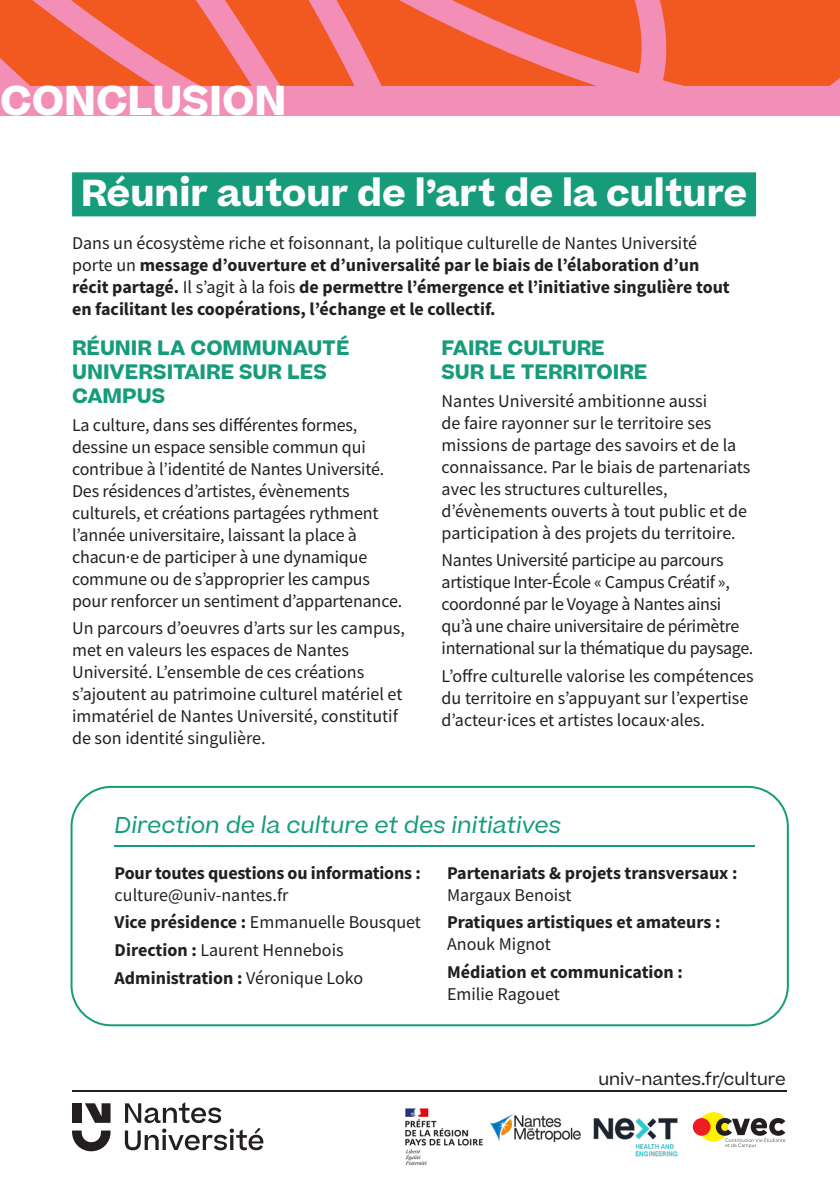
<style>
.page{position:relative;width:840px;height:1191px;background:#fff}
.page>*{position:absolute;margin:0;border:0;box-sizing:border-box;transform-origin:0 0}
.t1{font:700 40px "Beatrice";color:#fff}
.TITRE{font:700 36px "Beatrice";color:#fff}
.SOUSTRITRE{font:italic 22px "Beatrice";color:#179c7b}
.SOUSTRITRE-2{font:700 20px/24px "Beatrice";color:#179c7b}
.TXT_COURANT{font:18px/22px "Source Sans Pro";letter-spacing:-.01em;color:#231f20}
.TXT_COURANT-2{font:700 18px/22px "Source Sans Pro";color:#231f20}
.t2{font:16.6px "Beatrice";color:#231f20}
.s1{font-weight:400}
.s2{font-weight:700}
</style>
<div class="page">
<svg style="left:0;top:0;width:839px;height:86px;background:#f16543"></svg>
<div style="left:0;top:86px;width:839px;height:29px;background:#f38eb7"></div>
<div style="left:72px;top:172px;width:683px;height:44px;background:#179c7b"></div>
<hr style="left:73px;top:1090px;width:713px;height:1px;background:#231f20">
<svg style="left:72px;top:1130px;width:38px;height:21px"></svg>
<svg style="left:125px;top:1102px;width:138px;height:48px"></svg>
<svg style="left:85px;top:1103px;width:25px;height:19px"></svg>
<div style="left:72px;top:1103px;width:9px;height:19px;background:#231f20"></div>
<img style="left:405px;top:1108px;width:78px;height:57px">
<svg style="left:698px;top:1112px;width:29px;height:29px"></svg>
<div style="left:692px;top:1118px;width:18px;height:17px;background:#ee1d23;border-radius:50%"></div>
<svg style="left:715px;top:1118px;width:69px;height:30px"></svg>
<img style="left:490px;top:1113px;width:91px;height:28px">
<img style="left:593px;top:1117px;width:85px;height:40px">
<hr style="left:115px;top:845px;width:639px;height:1px;background:#179c7b">
<div style="left:70px;top:786px;width:718px;height:240px;border:2px solid #179c7b;border-radius:40px"></div>
<p class="t1" style="left:0;top:73px;width:288px">CONCLUSION</p>
<p class="TITRE" style="left:81px;top:169px;width:667px">Réunir autour de l’art de la culture</p>
<p class="TXT_COURANT-2" style="left:72px;top:231px;width:659px"><span class="s1">Dans un écosystème riche et foisonnant, la politique culturelle de Nantes Université porte un</span> message d’ouverture et d’universalité par le biais de l’élaboration d’un récit partagé. <span class="s1">Il s’agit à la fois</span> de permettre l’émergence et l’initiative singulière tout en facilitant les coopérations, l’échange et le collectif.</p>
<p class="SOUSTRITRE-2" style="left:72px;top:336px;width:279px">RÉUNIR LA COMMUNAUTÉ<br>UNIVERSITAIRE SUR LES<br>CAMPUS</p>
<p class="TXT_COURANT" style="left:72px;top:413px;width:331px">La culture, dans ses différentes formes, dessine un espace sensible commun qui contribue à l’identité de Nantes Université.<br>Des résidences d’artistes, évènements culturels, et créations partagées rythment l’année universitaire, laissant la place à chacun·e de participer à une dynamique commune ou de s’approprier les campus pour renforcer un sentiment d’appartenance.</p>
<p class="TXT_COURANT" style="left:72px;top:617px;width:334px">Un parcours d’oeuvres d’arts sur les campus, met en valeurs les espaces de Nantes Université. L’ensemble de ces créations s’ajoutent au patrimoine culturel matériel et immatériel de Nantes Université, constitutif de son identité singulière.</p>
<p class="SOUSTRITRE-2" style="left:441px;top:336px;width:207px">FAIRE CULTURE<br>SUR LE TERRITOIRE</p>
<p class="TXT_COURANT" style="left:441px;top:389px;width:310px">Nantes Université ambitionne aussi<br>de faire rayonner sur le territoire ses missions de partage des savoirs et de la connaissance. Par le biais de partenariats avec les structures culturelles, d’évènements ouverts à tout public et de participation à des projets du territoire.</p>
<p class="TXT_COURANT" style="left:441px;top:549px;width:313px">Nantes Université participe au parcours artistique Inter-École « Campus Créatif », coordonné par le Voyage à Nantes ainsi qu’à une chaire universitaire de périmètre international sur la thématique du paysage.</p>
<p class="TXT_COURANT" style="left:441px;top:665px;width:313px">L’offre culturelle valorise les compétences du territoire en s’appuyant sur l’expertise d’acteur·ices et artistes locaux·ales.</p>
<p class="SOUSTRITRE" style="left:115px;top:810px;width:447px">Direction de la culture et des initiatives</p>
<p class="TXT_COURANT-2" style="left:115px;top:861px;width:307px">Pour toutes questions ou informations : <span class="s1">culture@univ-nantes.fr</span></p>
<p class="TXT_COURANT" style="left:115px;top:911px;width:308px"><span class="s2">Vice présidence :</span> Emmanuelle Bousquet</p>
<p class="TXT_COURANT" style="left:115px;top:939px;width:230px"><span class="s2">Direction :</span> Laurent Hennebois</p>
<p class="TXT_COURANT-2" style="left:115px;top:966px;width:250px">Administration : <span class="s1">Véronique Loko</span></p>
<p class="TXT_COURANT-2" style="left:447px;top:861px;width:292px">Partenariats &amp; projets transversaux :<br><span class="s1">Margaux Benoist</span></p>
<p class="TXT_COURANT-2" style="left:447px;top:911px;width:275px">Pratiques artistiques et amateurs :<br><span class="s1">Anouk Mignot</span></p>
<p class="TXT_COURANT-2" style="left:447px;top:960px;width:237px">Médiation et communication :<br><span class="s1">Emilie Ragouet</span></p>
<p class="t2" style="left:598px;top:1068px;width:189px">univ-nantes.fr/culture</p>
</div>
